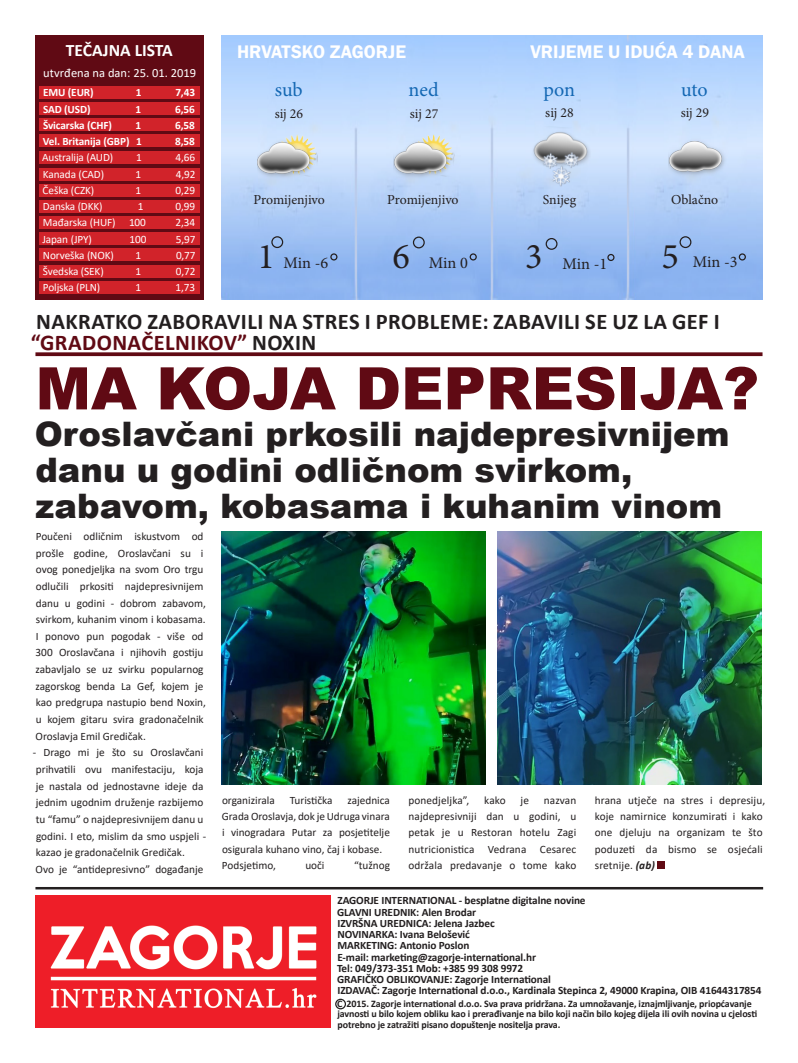
<style>
.page{position:relative;width:798px;height:1063px;background:#fff}
.page>*{position:absolute;margin:0;border:0;box-sizing:border-box;transform-origin:0 0}
.t1{font:900 58.75px "Arial";color:#600a14}
.t2{font:36.25px "Minion Pro";color:#231f20}
.t3{font:900 33.75px/36.2px "Arial";color:#231f20}
.t4{font:700 22.5px/21.2px "Calibri";letter-spacing:.02em;color:#231f20}
.t5{font:20px "Minion Pro";letter-spacing:-.005em;color:#1367b3}
.t6{font:600 18.75px "Franklin Gothic";color:#fff}
.t7{font:700 17.5px "Calibri";color:#fff}
.t8{font:16.25px "Minion Pro";letter-spacing:-.005em;color:#231f20}
.t9{font:13.75px "Minion Pro";color:#231f20}
.t10{font:12.5px "Calibri";color:#fff}
.t11{font:11.25px/16.6px "Calibri";color:#231f20}
.t12{font:700 11.25px "Calibri";letter-spacing:-.01em;color:#231f20}
.t13{font:11.25px "Calibri";letter-spacing:-.01em;color:#fff}
.t14{font:700 11.25px "Calibri";letter-spacing:-.01em;color:#fff}
.t15{font:700 10px/10px "Calibri";letter-spacing:-.01em;color:#231f20}
.s1{color:#600a14}
.s2{font-weight:700;font-style:italic}
</style>
<div class="page">
<div style="left:35px;top:35px;width:169px;height:265px;background:#600a14"></div>
<div style="left:39px;top:86px;width:161px;height:13px;background:#d1232a"></div>
<div style="left:39px;top:102px;width:161px;height:13px;background:#d1232a"></div>
<div style="left:39px;top:118px;width:161px;height:13px;background:#d1232a"></div>
<div style="left:39px;top:135px;width:161px;height:12px;background:#d1232a"></div>
<div style="left:39px;top:152px;width:161px;height:12px;background:#d1232a"></div>
<div style="left:39px;top:168px;width:161px;height:13px;background:#d1232a"></div>
<div style="left:39px;top:184px;width:161px;height:13px;background:#d1232a"></div>
<div style="left:39px;top:200px;width:161px;height:13px;background:#d1232a"></div>
<div style="left:39px;top:216px;width:161px;height:12px;background:#d1232a"></div>
<div style="left:39px;top:233px;width:161px;height:12px;background:#d1232a"></div>
<div style="left:39px;top:249px;width:161px;height:12px;background:#d1232a"></div>
<div style="left:39px;top:265px;width:161px;height:13px;background:#d1232a"></div>
<div style="left:39px;top:281px;width:161px;height:13px;background:#d1232a"></div>
<div style="left:335px;top:999px;width:11px;height:10px;border:1px solid #231f20;border-radius:50%"></div>
<img style="left:35px;top:896px;width:295px;height:132px">
<hr style="left:35px;top:887px;width:727px;height:2px;background:#231f20">
<img style="left:221px;top:35px;width:541px;height:265px">
<div style="left:412px;top:237px;width:12px;height:11px;border:1px solid #231f20;border-radius:50%"></div>
<div style="left:545px;top:238px;width:12px;height:12px;border:1px solid #231f20;border-radius:50%"></div>
<div style="left:679px;top:236px;width:12px;height:12px;border:1px solid #231f20;border-radius:50%"></div>
<div style="left:271px;top:236px;width:12px;height:12px;border:1px solid #231f20;border-radius:50%"></div>
<div style="left:330px;top:253px;width:7px;height:8px;border:1px solid #231f20;border-radius:50%"></div>
<div style="left:469px;top:253px;width:7px;height:8px;border:1px solid #231f20;border-radius:50%"></div>
<div style="left:607px;top:254px;width:7px;height:7px;border:1px solid #231f20;border-radius:50%"></div>
<div style="left:738px;top:253px;width:7px;height:8px;border:1px solid #231f20;border-radius:50%"></div>
<svg style="left:35px;top:352px;width:727px;height:4px;background:#6d1f28"></svg>
<img style="left:221px;top:531px;width:264px;height:254px">
<img style="left:497px;top:531px;width:264px;height:254px">
<div style="left:657px;top:862px;width:7px;height:7px;background:#600a14"></div>
<img style="left:521px;top:125px;width:72px;height:64px">
<img style="left:276px;top:134px;width:43px;height:43px">
<img style="left:412px;top:134px;width:43px;height:43px">
<img style="left:257px;top:138px;width:59px;height:43px">
<img style="left:393px;top:138px;width:59px;height:43px">
<img style="left:668px;top:137px;width:59px;height:43px">
<p class="t7" style="left:66px;top:37px;width:108px">TEČAJNA LISTA</p>
<p class="t10" style="left:43px;top:64px;width:154px">utvrđena na dan: 25. 01. 2019</p>
<p class="t14" style="left:43px;top:85px;width:52px">EMU (EUR)</p>
<p class="t14" style="left:136px;top:85px;width:7px">1</p>
<p class="t14" style="left:175px;top:85px;width:21px">7,43</p>
<p class="t14" style="left:43px;top:101px;width:49px">SAD (USD)</p>
<p class="t14" style="left:135px;top:101px;width:7px">1</p>
<p class="t14" style="left:175px;top:101px;width:21px">6,56</p>
<p class="t14" style="left:43px;top:117px;width:70px">Švicarska (CHF)</p>
<p class="t14" style="left:135px;top:117px;width:7px">1</p>
<p class="t14" style="left:175px;top:117px;width:21px">6,58</p>
<p class="t14" style="left:43px;top:134px;width:100px">Vel. Britanija (GBP) 1</p>
<p class="t14" style="left:175px;top:134px;width:21px">8,58</p>
<p class="t13" style="left:42px;top:150px;width:72px">Australija (AUD)</p>
<p class="t13" style="left:136px;top:150px;width:7px">1</p>
<p class="t13" style="left:175px;top:150px;width:21px">4,66</p>
<p class="t13" style="left:43px;top:166px;width:63px">Kanada (CAD)</p>
<p class="t13" style="left:135px;top:166px;width:7px">1</p>
<p class="t13" style="left:176px;top:166px;width:21px">4,92</p>
<p class="t13" style="left:43px;top:182px;width:53px">Češka (CZK)</p>
<p class="t13" style="left:135px;top:182px;width:7px">1</p>
<p class="t13" style="left:175px;top:182px;width:21px">0,29</p>
<p class="t13" style="left:43px;top:199px;width:61px">Danska (DKK)</p>
<p class="t13" style="left:138px;top:199px;width:7px">1</p>
<p class="t13" style="left:175px;top:199px;width:21px">0,99</p>
<p class="t13" style="left:43px;top:215px;width:104px">Mađarska (HUF) 100</p>
<p class="t13" style="left:175px;top:215px;width:21px">2,34</p>
<p class="t13" style="left:42px;top:231px;width:51px">Japan (JPY)</p>
<p class="t13" style="left:129px;top:231px;width:18px">100</p>
<p class="t13" style="left:176px;top:231px;width:21px">5,97</p>
<p class="t13" style="left:43px;top:247px;width:72px">Norveška (NOK)</p>
<p class="t13" style="left:135px;top:247px;width:7px">1</p>
<p class="t13" style="left:176px;top:247px;width:21px">0,77</p>
<p class="t13" style="left:43px;top:264px;width:62px">Švedska (SEK)</p>
<p class="t13" style="left:135px;top:264px;width:7px">1</p>
<p class="t13" style="left:176px;top:264px;width:21px">0,72</p>
<p class="t13" style="left:43px;top:280px;width:59px">Poljska (PLN)</p>
<p class="t13" style="left:135px;top:280px;width:7px">1</p>
<p class="t13" style="left:175px;top:280px;width:21px">1,73</p>
<p class="t6" style="left:237px;top:40px;width:170px">HRVATSKO ZAGORJE</p>
<p class="t6" style="left:530px;top:40px;width:216px">VRIJEME U IDUĆA 4 DANA</p>
<p class="t5" style="left:275px;top:76px;width:29px">sub</p>
<p class="t5" style="left:408px;top:76px;width:32px">ned</p>
<p class="t5" style="left:543px;top:76px;width:33px">pon</p>
<p class="t5" style="left:681px;top:76px;width:28px">uto</p>
<p class="t9" style="left:274px;top:104px;width:30px">sij 26</p>
<p class="t9" style="left:409px;top:105px;width:30px">sij 27</p>
<p class="t9" style="left:545px;top:104px;width:30px">sij 28</p>
<p class="t9" style="left:680px;top:103px;width:30px">sij 29</p>
<p class="t9" style="left:253px;top:190px;width:73px">Promijenjivo</p>
<p class="t9" style="left:387px;top:191px;width:73px">Promijenjivo</p>
<p class="t2" style="left:257px;top:232px;width:19px">1</p>
<p class="t2" style="left:392px;top:232px;width:19px">6</p>
<p class="t8" style="left:283px;top:252px;width:46px">Min -6</p>
<p class="t8" style="left:428px;top:252px;width:41px">Min 0</p>
<p class="t9" style="left:542px;top:190px;width:35px">Snijeg</p>
<p class="t9" style="left:671px;top:190px;width:49px">Oblačno</p>
<p class="t2" style="left:525px;top:232px;width:19px">3</p>
<p class="t8" style="left:562px;top:253px;width:46px">Min -1</p>
<p class="t2" style="left:661px;top:232px;width:19px">5</p>
<p class="t8" style="left:692px;top:251px;width:46px">Min -3</p>
<p class="t4" style="left:31px;top:310px;width:690px">NAKRATKO ZABORAVILI NA STRES I PROBLEME: ZABAVILI SE UZ LA GEF I <span class="s1">“GRADONAČELNIKOV”</span> NOXIN</p>
<p class="t1" style="left:35px;top:346px;width:724px">MA KOJA DEPRESIJA?</p>
<p class="t3" style="left:35px;top:414px;width:696px">Oroslavčani prkosili najdepresivnijem danu u godini odličnom svirkom, zabavom, kobasama i kuhanim vinom</p>
<p class="t11" style="left:36px;top:528px;width:172px">Poučeni odličnim iskustvom od prošle godine, Oroslavčani su i ovog ponedjeljka na svom Oro trgu odlučili prkositi najdepresivnijem danu u godini - dobrom zabavom, svirkom, kuhanim vinom i kobasama.<br>I ponovo pun pogodak - više od<br>300 Oroslavčana i njihovih gostiju zabavljalo se uz svirku popularnog zagorskog benda La Gef, kojem je kao predgrupa nastupio bend Noxin, u kojem gitaru svira gradonačelnik<br>Oroslavja Emil Gredičak.</p>
<p class="t11" style="left:33px;top:744px;width:175px">- Drago mi je što su Oroslavčani prihvatili ovu manifestaciju, koja je nastala od jednostavne ideje da jednim ugodnim druženje razbijemo tu “famu” o najdepresivnijem danu u godini. I eto, mislim da smo uspjeli - kazao je gradonačelnik Gredičak.</p>
<p class="t11" style="left:36px;top:861px;width:169px">Ovo je “antidepresivno” događanje</p>
<p class="t11" style="left:222px;top:792px;width:54px">organizirala</p>
<p class="t11" style="left:289px;top:792px;width:44px">Turistička</p>
<p class="t11" style="left:222px;top:792px;width:169px;line-height:16.2px;text-align:justify;text-indent:126px">zajednica Grada Oroslavja, dok je Udruga vinara i vinogradara Putar za posjetitelje osigurala kuhano vino, čaj i kobase.</p>
<p class="t11" style="left:222px;top:857px;width:55px">Podsjetimo,</p>
<p class="t11" style="left:305px;top:857px;width:21px">uoči</p>
<p class="t11" style="left:354px;top:857px;width:37px">“tužnog</p>
<p class="t11" style="left:408px;top:792px;width:169px;line-height:16.2px;text-align:justify;text-indent:135px">nazvan najdepresivniji dan u godini, u petak je u Restoran hotelu Zagi nutricionistica Vedrana Cesarec održala predavanje o tome kako</p>
<p class="t11" style="left:594px;top:792px;width:172px;line-height:16.2px">hrana utječe na stres i depresiju, koje namirnice konzumirati i kako one djeluju na organizam te što poduzeti da bismo se osjećali sretnije. <span class="s2">(ab)</span></p>
<p class="t11" style="left:408px;top:792px;width:62px">ponedjeljka”,</p>
<p class="t11" style="left:484px;top:792px;width:23px">kako</p>
<p class="t11" style="left:520px;top:792px;width:10px">je</p>
<p class="t12" style="left:337px;top:893px;width:249px">ZAGORJE INTERNATIONAL - besplatne digitalne novine</p>
<p class="t12" style="left:337px;top:904px;width:140px">GLAVNI UREDNIK: Alen Brodar</p>
<p class="t12" style="left:337px;top:915px;width:159px">IZVRŠNA UREDNICA: Jelena Jazbec</p>
<p class="t12" style="left:337px;top:926px;width:134px">NOVINARKA: Ivana Belošević</p>
<p class="t12" style="left:337px;top:938px;width:133px">MARKETING: Antonio Poslon</p>
<p class="t12" style="left:337px;top:949px;width:200px">E-mail: marketing@zagorje-international.hr</p>
<p class="t12" style="left:337px;top:960px;width:187px">Tel: 049/373-351 Mob: +385 99 308 9972</p>
<p class="t12" style="left:337px;top:971px;width:215px">GRAFIČKO OBLIKOVANJE: Zagorje International</p>
<p class="t12" style="left:337px;top:983px;width:425px">IZDAVAČ: Zagorje International d.o.o., Kardinala Stepinca 2, 49000 Krapina, OIB 41644317854</p>
<p class="t15" style="left:337px;top:999px;width:421px">C 2015. Zagorje international d.o.o. Sva prava pridržana. Za umnožavanje, iznajmljivanje, priopćavanje javnosti u bilo kojem obliku kao i prerađivanje na bilo koji način bilo kojeg dijela ili ovih novina u cjelosti</p>
<p class="t15" style="left:337px;top:1020px;width:224px">potrebno je zatražiti pisano dopuštenje nositelja prava.</p>
</div>
